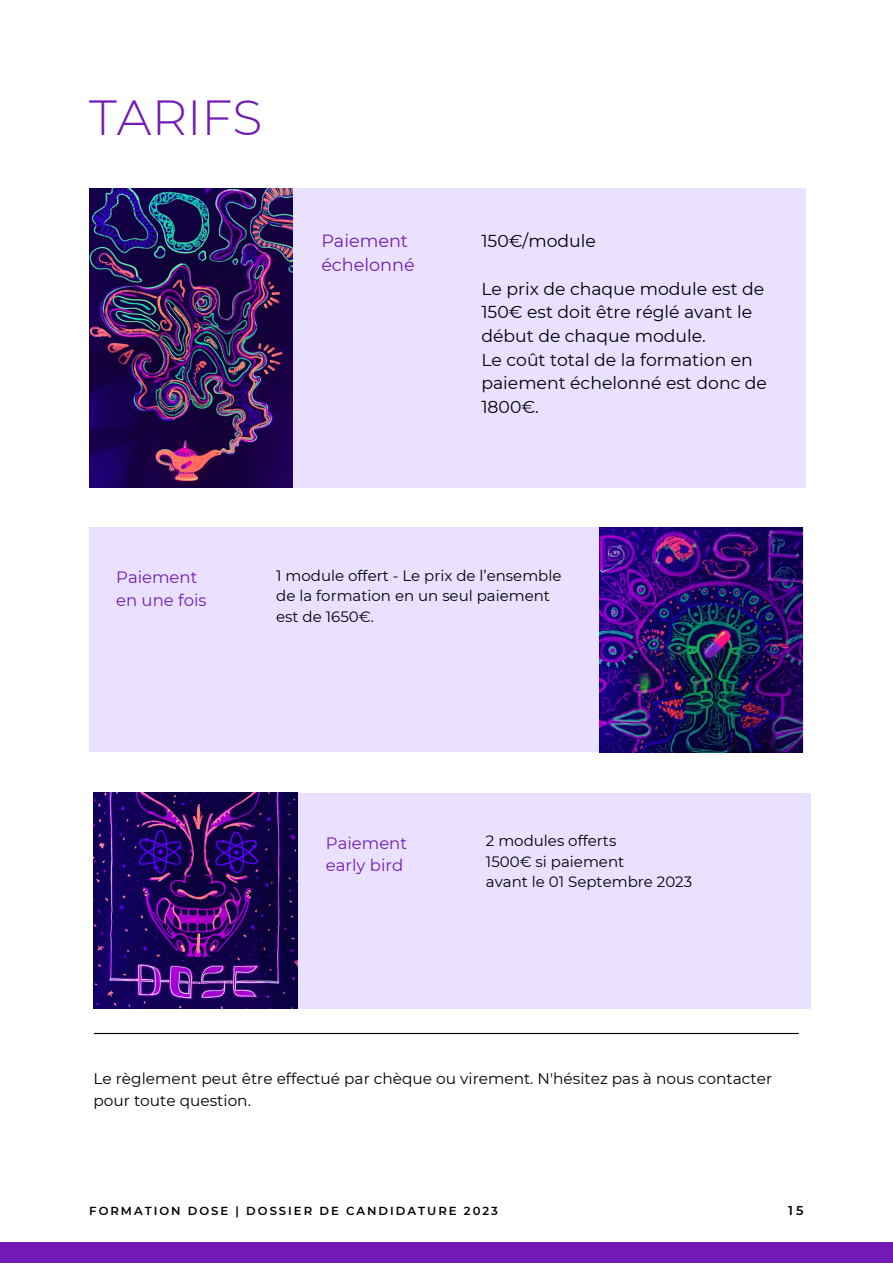
<style>
.page{position:relative;width:893px;height:1264px;background:#fff}
.page>*{position:absolute;margin:0;border:0;box-sizing:border-box;transform-origin:0 0}
.t1{font:300 49.2px "Montserrat";color:#721bb6}
.t2{font:17.55px/23.5px "Montserrat";color:#721bb6}
.t3{font:17.25px/23.5px "Montserrat";color:#000}
.t4{font:16.5px "Montserrat";color:#721bb6}
.t5{font:15.3px/21.3px "Montserrat";color:#000}
.t6{font:15px/20.2px "Montserrat";color:#000}
.t7{font:600 12.75px "Montserrat";color:#000}
.t8{font:600 11.7px "Montserrat";letter-spacing:.17em;color:#000}
</style>
<div class="page">
<div style="left:0;top:1242px;width:892px;height:20px;background:#721bb6"></div>
<hr style="left:94px;top:1032px;width:704px;height:2px;background:#000">
<div style="left:92px;top:188px;width:713px;height:299px;background:#eae1ff"></div>
<img style="left:89px;top:188px;width:204px;height:299px">
<div style="left:96px;top:792px;width:714px;height:216px;background:#eae1ff"></div>
<img style="left:94px;top:792px;width:203px;height:216px">
<div style="left:89px;top:527px;width:714px;height:225px;background:#eae1ff"></div>
<img style="left:599px;top:527px;width:203px;height:225px">
<p class="t1" style="left:89px;top:88px;width:175px">TARIFS</p>
<p class="t2" style="left:321px;top:229px;width:95px">Paiement échelonné</p>
<p class="t3" style="left:481px;top:229px;width:116px">150€/module</p>
<p class="t3" style="left:481px;top:277px;width:284px">Le prix de chaque module est de<br>150€ est doit être réglé avant le début de chaque module.</p>
<p class="t3" style="left:481px;top:347px;width:287px">Le coût total de la formation en paiement échelonné est donc de<br>1800€.</p>
<p class="t4" style="left:116px;top:567px;width:83px">Paiement</p>
<p class="t4" style="left:116px;top:590px;width:92px">en une fois</p>
<p class="t6" style="left:276px;top:565px;width:287px">1 module offert - Le prix de l’ensemble de la formation en un seul paiement est de 1650€.</p>
<p class="t4" style="left:326px;top:832px;width:83px">Paiement</p>
<p class="t4" style="left:326px;top:855px;width:79px">early bird</p>
<p class="t6" style="left:486px;top:831px;width:132px">2 modules offerts</p>
<p class="t6" style="left:486px;top:851px;width:140px">1500€ si paiement</p>
<p class="t6" style="left:486px;top:871px;width:208px">avant le 01 Septembre 2023</p>
<p class="t5" style="left:93px;top:1068px;width:680px">Le règlement peut être effectué par chèque ou virement. N'hésitez pas à nous contacter pour toute question.</p>
<p class="t8" style="left:89px;top:1203px;width:410px">FORMATION DOSE | DOSSIER DE CANDIDATURE 2023</p>
<p class="t7" style="left:788px;top:1202px;width:17px">15</p>
</div>
